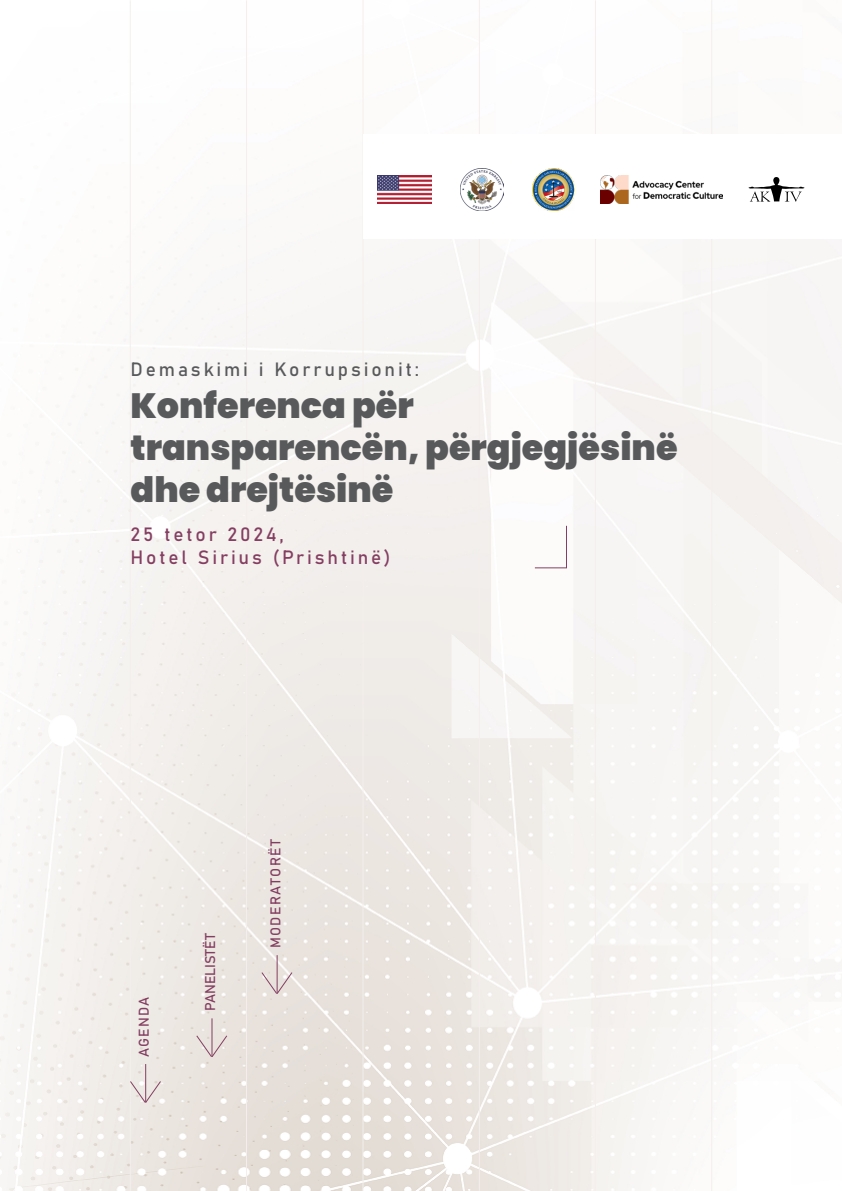
<style>
.page{position:relative;width:842px;height:1191px;background:#fff}
.page>*{position:absolute;margin:0;border:0;box-sizing:border-box;transform-origin:0 0}
.t1{font:900 35px/42px "Poppins";color:#58595b}
.t2{font:19px/22.8px "Bahnschrift";letter-spacing:.15em;color:#843e61}
.t3{font:19px "Bahnschrift";letter-spacing:.15em;color:#58595b}
.t4{font:14px "Bahnschrift";letter-spacing:.08em;color:#843e61}
.t5{font:14px "Bahnschrift";color:#843e61}
</style>
<div class="page">
<img style="left:0;top:27px;width:842px;height:1164px">
<hr style="left:130px;top:0;width:1px;height:1191px;background:#f3efec">
<hr style="left:246px;top:0;width:1px;height:1191px;background:#f4efec">
<hr style="left:363px;top:0;width:1px;height:1190px;background:#f4efec">
<hr style="left:479px;top:0;width:1px;height:1190px;background:#f4efec">
<hr style="left:595px;top:0;width:1px;height:1191px;background:#f4efec">
<hr style="left:711px;top:0;width:1px;height:1191px;background:#f4efec">
<hr style="left:145px;top:1064px;width:1px;height:38px;background:#843e61">
<svg style="left:129px;top:1080px;width:33px;height:23px"></svg>
<hr style="left:211px;top:1018px;width:1px;height:38px;background:#843e61">
<svg style="left:195px;top:1034px;width:33px;height:24px"></svg>
<div style="left:363px;top:134px;width:479px;height:104px;background:#fff"></div>
<hr style="left:277px;top:955px;width:1px;height:38px;background:#843e61">
<svg style="left:260px;top:971px;width:33px;height:24px"></svg>
<img style="left:377px;top:175px;width:54px;height:29px">
<img style="left:460px;top:168px;width:43px;height:43px">
<img style="left:532px;top:168px;width:43px;height:43px">
<img style="left:601px;top:175px;width:121px;height:29px">
<svg style="left:748px;top:177px;width:56px;height:25px"></svg>
<svg style="left:534px;top:525px;width:33px;height:44px"></svg>
<p class="t3" style="left:131px;top:355px;width:290px">Demaskimi i Korrupsionit:</p>
<p class="t1" style="left:131px;top:385px;width:548px">Konferenca për transparencën, përgjegjësinë dhe drejtësinë</p>
<p class="t2" style="left:131px;top:521px;width:262px">25 tetor 2024,<br>Hotel Sirius (Prishtinë)</p>
<p class="t4" style="left:133px;top:1057px;width:62px;rotate:-90deg">AGENDA</p>
<p class="t5" style="left:200px;top:1011px;width:80px;rotate:-90deg">PANELISTËT</p>
<p class="t4" style="left:265px;top:948px;width:111px;rotate:-90deg">MODERATORËT</p>
</div>
